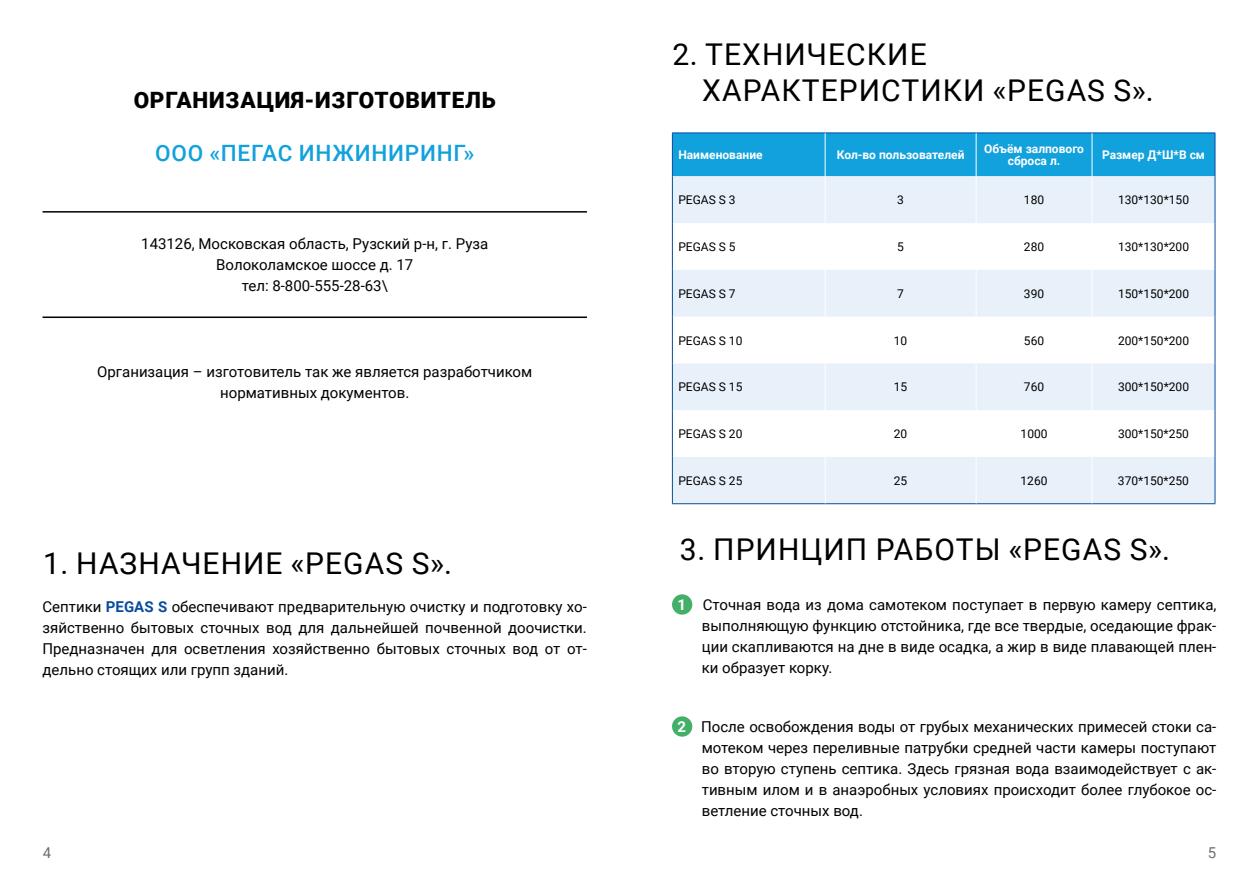
<style>
.page{position:relative;width:1259px;height:893px;background:#fff}
.page>*{position:absolute;margin:0;border:0;box-sizing:border-box;transform-origin:0 0}
.t1{font:30px/36px "Roboto";letter-spacing:.035em;color:#000}
.t2{font:900 22.5px "Roboto";letter-spacing:.035em;color:#000}
.t3{font:500 22.5px "Roboto";letter-spacing:.035em;color:#11a1dc}
.t4{font:15px/21px "Roboto";color:#000;text-align:justify}
.t5{font:15px "Roboto";color:#6d6e71}
.t6{font:12px "Roboto";color:#000}
.t7{font:700 12px/12px "Roboto";color:#fff;text-align:center}
.s1{font-weight:700;color:#084da1}
.s2{font-weight:700;color:#fff}
</style>
<div class="page">
<hr style="left:43px;top:211px;width:544px;height:2px;background:#000">
<hr style="left:43px;top:316px;width:544px;height:2px;background:#000">
<div style="left:673px;top:134px;width:541px;height:42px;background:#11a1dc"></div>
<svg style="left:673px;top:176px;width:541px;height:327px;fill:#e8f0fa"></svg>
<hr style="left:672px;top:133px;width:153px;height:1px;background:#084da1">
<hr style="left:672px;top:133px;width:1px;height:43px;background:#084da1">
<hr style="left:825px;top:133px;width:151px;height:1px;background:#084da1">
<hr style="left:976px;top:133px;width:116px;height:1px;background:#084da1">
<hr style="left:1092px;top:133px;width:123px;height:1px;background:#084da1">
<hr style="left:1214px;top:133px;width:1px;height:43px;background:#084da1">
<hr style="left:672px;top:176px;width:1px;height:47px;background:#084da1">
<hr style="left:1214px;top:176px;width:1px;height:47px;background:#084da1">
<hr style="left:672px;top:223px;width:1px;height:47px;background:#084da1">
<hr style="left:1214px;top:223px;width:1px;height:47px;background:#084da1">
<hr style="left:672px;top:270px;width:1px;height:47px;background:#084da1">
<hr style="left:1214px;top:270px;width:1px;height:47px;background:#084da1">
<hr style="left:672px;top:317px;width:1px;height:46px;background:#084da1">
<hr style="left:1214px;top:317px;width:1px;height:46px;background:#084da1">
<hr style="left:672px;top:363px;width:1px;height:47px;background:#084da1">
<hr style="left:1214px;top:363px;width:1px;height:47px;background:#084da1">
<hr style="left:672px;top:410px;width:1px;height:47px;background:#084da1">
<hr style="left:1214px;top:410px;width:1px;height:47px;background:#084da1">
<hr style="left:672px;top:457px;width:1px;height:46px;background:#084da1">
<hr style="left:1214px;top:457px;width:1px;height:46px;background:#084da1">
<hr style="left:672px;top:503px;width:153px;height:1px;background:#084da1">
<hr style="left:825px;top:503px;width:151px;height:1px;background:#084da1">
<hr style="left:976px;top:503px;width:116px;height:1px;background:#084da1">
<hr style="left:1092px;top:503px;width:123px;height:1px;background:#084da1">
<hr style="left:825px;top:133px;width:1px;height:43px;background:#fff">
<hr style="left:975px;top:133px;width:1px;height:43px;background:#fff">
<hr style="left:1091px;top:133px;width:1px;height:43px;background:#fff">
<hr style="left:825px;top:176px;width:1px;height:47px;background:#fff">
<hr style="left:975px;top:176px;width:1px;height:47px;background:#fff">
<hr style="left:1091px;top:176px;width:1px;height:47px;background:#fff">
<hr style="left:825px;top:223px;width:1px;height:47px;background:#fff">
<hr style="left:975px;top:223px;width:1px;height:47px;background:#fff">
<hr style="left:1091px;top:223px;width:1px;height:47px;background:#fff">
<hr style="left:825px;top:270px;width:1px;height:47px;background:#fff">
<hr style="left:975px;top:270px;width:1px;height:47px;background:#fff">
<hr style="left:1091px;top:270px;width:1px;height:47px;background:#fff">
<hr style="left:825px;top:317px;width:1px;height:46px;background:#fff">
<hr style="left:975px;top:317px;width:1px;height:46px;background:#fff">
<hr style="left:1091px;top:317px;width:1px;height:46px;background:#fff">
<hr style="left:825px;top:363px;width:1px;height:47px;background:#fff">
<hr style="left:975px;top:363px;width:1px;height:47px;background:#fff">
<hr style="left:1091px;top:363px;width:1px;height:47px;background:#fff">
<hr style="left:825px;top:410px;width:1px;height:47px;background:#fff">
<hr style="left:975px;top:410px;width:1px;height:47px;background:#fff">
<hr style="left:1091px;top:410px;width:1px;height:47px;background:#fff">
<hr style="left:825px;top:457px;width:1px;height:46px;background:#fff">
<hr style="left:975px;top:457px;width:1px;height:46px;background:#fff">
<hr style="left:1091px;top:457px;width:1px;height:46px;background:#fff">
<div style="left:672px;top:594px;width:20px;height:21px;background:#43af69;border-radius:50%"></div>
<div style="left:672px;top:716px;width:20px;height:21px;background:#43af69;border-radius:50%"></div>
<h2 class="t2" style="left:134px;top:85px;width:364px">ОРГАНИЗАЦИЯ-ИЗГОТОВИТЕЛЬ</h2>
<h2 class="t3" style="left:155px;top:137px;width:321px">ООО «ПЕГАС ИНЖИНИРИНГ»</h2>
<p class="t4" style="left:141px;top:233px;width:348px;text-align:center">143126, Московская область, Рузский р-н, г. Руза<br>Волоколамское шоссе д. 17<br>тел: 8-800-555-28-63\</p>
<p class="t4" style="left:97px;top:361px;width:437px;text-align:center">Организация – изготовитель так же является разработчиком нормативных документов.</p>
<h1 class="t1" style="left:43px;top:545px;width:410px">1. НАЗНАЧЕНИЕ «PEGAS S».</h1>
<p class="t4" style="left:43px;top:596px;width:546px">Септики <span class="s1">PEGAS S</span> обеспечивают предварительную очистку и подготовку хо&shy;зяйственно бытовых сточных вод для дальнейшей почвенной доочистки.<br>Предназначен для осветления хозяйственно бытовых сточных вод от от&shy;дельно стоящих или групп зданий.</p>
<h1 class="t1" style="left:702px;top:35px;width:453px;text-indent:-30px">2. ТЕХНИЧЕСКИЕ<br>ХАРАКТЕРИСТИКИ «PEGAS S».</h1>
<p class="t7" style="left:678px;top:148px;width:86px">Наименование</p>
<p class="t7" style="left:836px;top:148px;width:129px">Кол-во пользователей</p>
<p class="t7" style="left:984px;top:142px;width:101px">Объём залпового сброса л.</p>
<p class="t7" style="left:1102px;top:148px;width:104px">Размер Д*Ш*В см</p>
<p class="t6" style="left:678px;top:191px;width:59px">PEGAS S 3</p>
<p class="t6" style="left:897px;top:191px;width:8px">3</p>
<p class="t6" style="left:1024px;top:191px;width:22px">180</p>
<p class="t6" style="left:1118px;top:191px;width:73px">130*130*150</p>
<p class="t6" style="left:678px;top:238px;width:59px">PEGAS S 5</p>
<p class="t6" style="left:897px;top:238px;width:8px">5</p>
<p class="t6" style="left:1024px;top:238px;width:22px">280</p>
<p class="t6" style="left:1118px;top:238px;width:73px">130*130*200</p>
<p class="t6" style="left:678px;top:285px;width:59px">PEGAS S 7</p>
<p class="t6" style="left:897px;top:285px;width:8px">7</p>
<p class="t6" style="left:1024px;top:285px;width:22px">390</p>
<p class="t6" style="left:1118px;top:285px;width:73px">150*150*200</p>
<p class="t6" style="left:678px;top:332px;width:66px">PEGAS S 10</p>
<p class="t6" style="left:894px;top:332px;width:15px">10</p>
<p class="t6" style="left:1024px;top:332px;width:22px">560</p>
<p class="t6" style="left:1118px;top:332px;width:73px">200*150*200</p>
<p class="t6" style="left:678px;top:379px;width:66px">PEGAS S 15</p>
<p class="t6" style="left:894px;top:379px;width:15px">15</p>
<p class="t6" style="left:1024px;top:379px;width:22px">760</p>
<p class="t6" style="left:1118px;top:379px;width:73px">300*150*200</p>
<p class="t6" style="left:678px;top:425px;width:66px">PEGAS S 20</p>
<p class="t6" style="left:894px;top:425px;width:15px">20</p>
<p class="t6" style="left:1020px;top:425px;width:28px">1000</p>
<p class="t6" style="left:1118px;top:425px;width:73px">300*150*250</p>
<p class="t6" style="left:678px;top:472px;width:66px">PEGAS S 25</p>
<p class="t6" style="left:894px;top:472px;width:15px">25</p>
<p class="t6" style="left:1020px;top:472px;width:28px">1260</p>
<p class="t6" style="left:1118px;top:472px;width:73px">370*150*250</p>
<h1 class="t1" style="left:680px;top:530px;width:491px">3. ПРИНЦИП РАБОТЫ «PEGAS S».</h1>
<p class="t4" style="left:702px;top:594px;width:516px;text-indent:-24px"><span class="s2">1</span> Сточная вода из дома самотеком поступает в первую камеру септика, выполняющую функцию отстойника, где все твердые, оседающие фрак&shy;ции скапливаются на дне в виде осадка, а жир в виде плавающей плен&shy;ки образует корку.</p>
<p class="t4" style="left:702px;top:716px;width:516px;text-indent:-24px"><span class="s2">2</span> После освобождения воды от грубых механических примесей стоки са&shy;мотеком через переливные патрубки средней части камеры поступают во вторую ступень септика. Здесь грязная вода взаимодействует с ак&shy;тивным илом и в анаэробных условиях происходит более глубокое ос&shy;ветление сточных вод.</p>
<p class="t5" style="left:43px;top:842px;width:10px">4</p>
<p class="t5" style="left:1207px;top:842px;width:10px">5</p>
</div>
